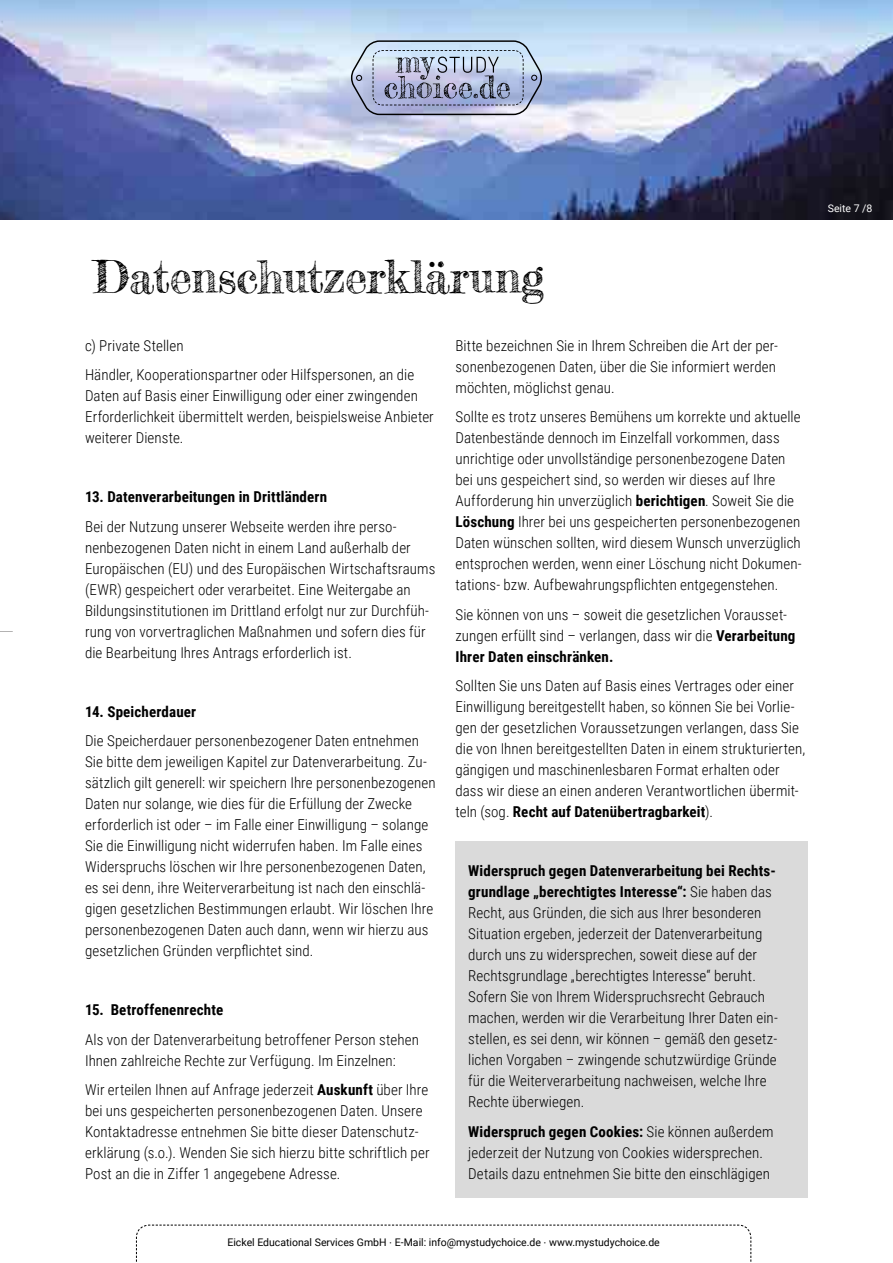
<style>
.page{position:relative;width:893px;height:1263px;background:#fff}
.page>*{position:absolute;margin:0;border:0;box-sizing:border-box;transform-origin:0 0}
.t1{font:45px "Frederickathe Great";letter-spacing:-.01em;color:#000}
.t2{font:300 15px/21px "Roboto Condensed";letter-spacing:.005em;color:#000}
.t3{font:700 15px "Roboto Condensed";letter-spacing:.01em;color:#000}
.t4{font:10.5px "Roboto";color:#000}
.t5{font:10.5px "Roboto";color:#fff}
.s1{font-weight:700}
.s2{font-family:"Frutiger LT Std"}
</style>
<div class="page">
<img style="left:0;top:0;width:893px;height:219px">
<svg style="left:0;top:631px;width:13px;height:1px"></svg>
<svg style="left:351px;top:40px;width:191px;height:75px"></svg>
<svg style="left:136px;top:1224px;width:616px;height:38px"></svg>
<div style="left:455px;top:841px;width:353px;height:356px;background:#dadada"></div>
<h1 class="t1" style="left:94px;top:249px;width:452px">Datenschutzerklärung</h1>
<p class="t2" style="left:85px;top:330px;width:331px;line-height:29.5px">c) Private Stellen<br>Händler, Kooperationspartner oder Hilfspersonen, an die</p>
<p class="t2" style="left:85px;top:385px;width:350px">Daten auf Basis einer Einwilligung oder einer zwingenden<br>Erforderlichkeit übermittelt werden, beispielsweise Anbieter weiterer Dienste.</p>
<p class="t2" style="left:455px;top:334px;width:324px">Bitte bezeichnen Sie in Ihrem Schreiben die Art der per&shy;sonenbezogenen Daten, über die Sie informiert werden möchten, möglichst genau.</p>
<p class="t2" style="left:455px;top:406px;width:348px">Sollte es trotz unseres Bemühens um korrekte und aktuelle Datenbestände dennoch im Einzelfall vorkommen, dass unrichtige oder unvollständige personenbezogene Daten bei uns gespeichert sind, so werden wir dieses auf Ihre Aufforderung hin unverzüglich <span class="s1">berichtigen</span>. Soweit Sie die <span class="s1">Löschung</span> Ihrer bei uns gespeicherten personenbezogenen Daten wünschen sollten, wird diesem Wunsch unverzüglich entsprochen werden, wenn einer Löschung nicht Dokumen&shy;tations- bzw. Aufbewahrungspflichten entgegenstehen.</p>
<p class="t2" style="left:455px;top:603px;width:341px">Sie können von uns – soweit die gesetzlichen Vorausset&shy;zungen erfüllt sind – verlangen, dass wir die <span class="s1">Verarbeitung<br>Ihrer Daten einschränken.</span></p>
<p class="t2" style="left:455px;top:675px;width:351px">Sollten Sie uns Daten auf Basis eines Vertrages oder einer Einwilligung bereitgestellt haben, so können Sie bei Vorlie&shy;gen der gesetzlichen Voraussetzungen verlangen, dass Sie die von Ihnen bereitgestellten Daten in einem strukturierten, gängigen und maschinenlesbaren Format erhalten oder dass wir diese an einen anderen Verantwortlichen übermit&shy;teln (sog. <span class="s1">Recht auf Datenübertragbarkeit</span>).</p>
<p class="t3" style="left:85px;top:486px;width:243px">13. Datenverarbeitungen in Drittländern</p>
<p class="t2" style="left:85px;top:515px;width:352px">Bei der Nutzung unserer Webseite werden ihre perso&shy;nenbezogenen Daten nicht in einem Land außerhalb der Europäischen (EU) und des Europäischen Wirtschaftsraums (EWR) gespeichert oder verarbeitet. Eine Weitergabe an Bildungsinstitutionen im Drittland erfolgt nur zur Durchfüh&shy;rung von vorvertraglichen Maßnahmen und sofern dies für die Bearbeitung Ihres Antrags erforderlich ist.</p>
<p class="t3" style="left:85px;top:701px;width:113px">14. Speicherdauer</p>
<p class="t2" style="left:85px;top:730px;width:352px">Die Speicherdauer personenbezogener Daten entnehmen Sie bitte dem jeweiligen Kapitel zur Datenverarbeitung. Zu&shy;sätzlich gilt generell: wir speichern Ihre personenbezogenen Daten nur solange, wie dies für die Erfüllung der Zwecke erforderlich ist oder – im Falle einer Einwilligung – solange Sie die Einwilligung nicht widerrufen haben. Im Falle eines Widerspruchs löschen wir Ihre personenbezogenen Daten, es sei denn, ihre Weiterverarbeitung ist nach den einschlä&shy;gigen gesetzlichen Bestimmungen erlaubt. Wir löschen Ihre personenbezogenen Daten auch dann, wenn wir hierzu aus gesetzlichen Gründen verpflichtet sind.</p>
<p class="t2" style="left:468px;top:860px;width:311px"><span class="s1">Widerspruch gegen Datenverarbeitung bei Rechts&shy;grundlage „berechtigtes Interesse“:</span> Sie haben das Recht, aus Gründen, die sich aus Ihrer besonderen Situation ergeben, jederzeit der Datenverarbeitung durch uns zu widersprechen, soweit diese auf der Rechtsgrundlage „berechtigtes Interesse“ beruht.<br>Sofern Sie von Ihrem Widerspruchsrecht Gebrauch machen, werden wir die Verarbeitung Ihrer Daten ein&shy;stellen, es sei denn, wir können – gemäß den gesetz&shy;lichen Vorgaben – zwingende schutzwürdige Gründe für die Weiterverarbeitung nachweisen, welche Ihre Rechte überwiegen.</p>
<p class="t2" style="left:468px;top:1120px;width:307px"><span class="s1">Widerspruch gegen Cookies:</span> Sie können außerdem jederzeit der Nutzung von Cookies widersprechen.<br>Details dazu entnehmen Sie bitte den einschlägigen</p>
<p class="t3" style="left:85px;top:999px;width:140px">15. Betroffenenrechte</p>
<p class="t2" style="left:85px;top:1028px;width:335px">Als von der Datenverarbeitung betroffener Person stehen<br>Ihnen zahlreiche Rechte zur Verfügung. Im Einzelnen:</p>
<p class="t2" style="left:85px;top:1079px;width:346px">Wir erteilen Ihnen auf Anfrage jederzeit <span class="s1">Auskunft</span> über Ihre bei uns gespeicherten personenbezogenen Daten. Unsere Kontaktadresse entnehmen Sie bitte dieser Datenschutz&shy;erklärung (s.o.). Wenden Sie sich hierzu bitte schriftlich per Post an die in Ziffer 1 angegebene Adresse.</p>
<p class="t4" style="left:227px;top:1235px;width:434px">Eickel Educational Services GmbH <span class="s2">∙</span> E-Mail: info@mystudychoice.de <span class="s2">∙</span> www.mystudychoice.de</p>
<p class="t5" style="left:828px;top:201px;width:46px">Seite 7 /8</p>
</div>
